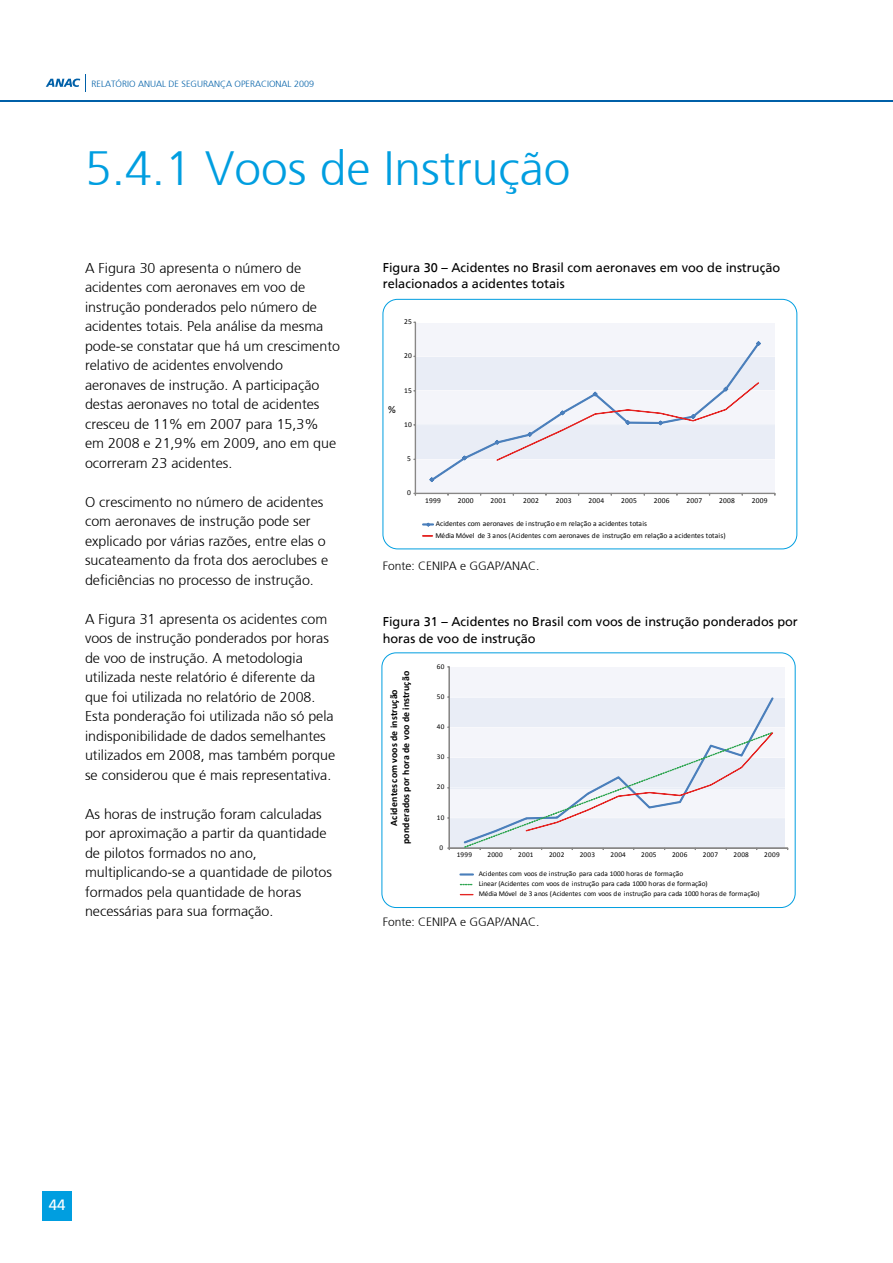
<style>
.page{position:relative;width:893px;height:1263px;background:#fff}
.page>*{position:absolute;margin:0;border:0;box-sizing:border-box;transform-origin:0 0}
.t1{font:300 48px "Frutiger";color:#009ee0}
.t2{font:15px "Frutiger FC";color:#fff}
.t3{font:300 14.25px/19.5px "Frutiger";color:#000}
.t4{font:12.75px/16.5px "Frutiger";color:#000}
.t5{font:300 12px "Frutiger";color:#000}
.t6{font:10.8px "Calibri";color:#000}
.t7{font:700 9.9px/11.9px "Calibri";letter-spacing:.01em;color:#000;text-align:center}
.t8{font:300 9px "Frutiger";color:#0060a8}
.t9{font:7.5px/11.4px "Calibri";letter-spacing:.005em;color:#000}
.t10{font:7.2px/10.1px "Calibri";color:#000}
</style>
<div class="page">
<div style="left:42px;top:1191px;width:30px;height:29px;background:#009ee0"></div>
<hr style="left:0;top:101px;width:893px;height:1px;background:#0060a8">
<svg style="left:46px;top:74px;width:40px;height:18px"></svg>
<div style="left:416px;top:457px;width:359px;height:37px;background:#f4f5fa"></div>
<div style="left:416px;top:425px;width:359px;height:34px;background:#e9edf6"></div>
<div style="left:416px;top:390px;width:359px;height:34px;background:#f4f5fa"></div>
<div style="left:416px;top:356px;width:359px;height:34px;background:#e9edf6"></div>
<div style="left:416px;top:323px;width:359px;height:33px;background:#f4f5fa"></div>
<div style="left:383px;top:299px;width:414px;height:250px;border:1px solid #009ee0;border-radius:15px"></div>
<hr style="left:415px;top:459px;width:360px;height:1px;background:#fff">
<hr style="left:415px;top:425px;width:360px;height:1px;background:#fff">
<hr style="left:415px;top:391px;width:360px;height:1px;background:#fff">
<hr style="left:415px;top:356px;width:360px;height:1px;background:#fff">
<hr style="left:415px;top:322px;width:1px;height:172px;background:#888786">
<hr style="left:415px;top:493px;width:360px;height:1px;background:#888786">
<svg style="left:431px;top:345px;width:327px;height:135px"></svg>
<svg style="left:429px;top:477px;width:5px;height:5px"></svg>
<svg style="left:462px;top:456px;width:5px;height:4px"></svg>
<svg style="left:756px;top:341px;width:5px;height:5px"></svg>
<svg style="left:495px;top:382px;width:264px;height:79px"></svg>
<svg style="left:422px;top:523px;width:12px;height:4px"></svg>
<svg style="left:422px;top:535px;width:11px;height:2px"></svg>
<div style="left:449px;top:697px;width:336px;height:30px;background:#e9edf6"></div>
<div style="left:449px;top:667px;width:336px;height:30px;background:#f4f5fa"></div>
<div style="left:449px;top:818px;width:336px;height:30px;background:#e9edf6"></div>
<div style="left:449px;top:787px;width:336px;height:31px;background:#f4f5fa"></div>
<div style="left:449px;top:758px;width:336px;height:30px;background:#e9edf6"></div>
<div style="left:449px;top:727px;width:336px;height:30px;background:#f4f5fa"></div>
<hr style="left:449px;top:818px;width:338px;height:1px;background:#fff">
<hr style="left:449px;top:788px;width:338px;height:1px;background:#fff">
<hr style="left:449px;top:727px;width:338px;height:1px;background:#fff">
<hr style="left:449px;top:697px;width:338px;height:1px;background:#fff">
<hr style="left:449px;top:667px;width:338px;height:1px;background:#fff">
<div style="left:382px;top:653px;width:413px;height:255px;border:1px solid #009ee0;border-radius:14px"></div>
<hr style="left:449px;top:667px;width:1px;height:181px;background:#888786">
<hr style="left:449px;top:848px;width:339px;height:1px;background:#888786">
<svg style="left:464px;top:698px;width:309px;height:152px"></svg>
<svg style="left:460px;top:874px;width:14px;height:1px"></svg>
<svg style="left:460px;top:884px;width:12px;height:1px"></svg>
<svg style="left:460px;top:894px;width:13px;height:1px"></svg>
<p class="t8" style="left:92px;top:79px;width:224px">RELATÓRIO ANUAL DE SEGURANÇA OPERACIONAL 2009</p>
<h1 class="t1" style="left:85px;top:141px;width:487px">5.4.1 Voos de Instrução</h1>
<p class="t3" style="left:85px;top:258px;width:256px">A Figura 30 apresenta o número de acidentes com aeronaves em voo de instrução ponderados pelo número de acidentes totais. Pela análise da mesma pode-se constatar que há um crescimento relativo de acidentes envolvendo aeronaves de instrução. A participação destas aeronaves no total de acidentes cresceu de 11% em 2007 para 15,3% em 2008 e 21,9% em 2009, ano em que ocorreram 23 acidentes.</p>
<p class="t3" style="left:85px;top:492px;width:245px">O crescimento no número de acidentes com aeronaves de instrução pode ser explicado por várias razões, entre elas o sucateamento da frota dos aeroclubes e deficiências no processo de instrução.</p>
<p class="t3" style="left:85px;top:609px;width:252px">A Figura 31 apresenta os acidentes com voos de instrução ponderados por horas de voo de instrução. A metodologia utilizada neste relatório é diferente da que foi utilizada no relatório de 2008.<br>Esta ponderação foi utilizada não só pela indisponibilidade de dados semelhantes utilizados em 2008, mas também porque se considerou que é mais representativa.</p>
<p class="t3" style="left:85px;top:804px;width:249px">As horas de instrução foram calculadas por aproximação a partir da quantidade de pilotos formados no ano, multiplicando-se a quantidade de pilotos formados pela quantidade de horas necessárias para sua formação.</p>
<p class="t4" style="left:383px;top:259px;width:399px">Figura 30 – Acidentes no Brasil com aeronaves em voo de instrução relacionados a acidentes totais</p>
<p class="t9" style="left:404px;top:315px;width:9px">25</p>
<p class="t9" style="left:404px;top:350px;width:9px">20</p>
<p class="t6" style="left:388px;top:403px;width:9px">%</p>
<p class="t9" style="left:404px;top:384px;width:9px">15</p>
<p class="t9" style="left:404px;top:418px;width:9px">10</p>
<p class="t9" style="left:407px;top:452px;width:5px">5</p>
<p class="t9" style="left:407px;top:487px;width:5px">0</p>
<p class="t9" style="left:425px;top:495px;width:17px">1999</p>
<p class="t9" style="left:458px;top:495px;width:17px">2000</p>
<p class="t9" style="left:490px;top:495px;width:17px">2001</p>
<p class="t9" style="left:523px;top:495px;width:17px">2002</p>
<p class="t9" style="left:556px;top:495px;width:17px">2003</p>
<p class="t9" style="left:588px;top:495px;width:17px">2004</p>
<p class="t9" style="left:621px;top:495px;width:17px">2005</p>
<p class="t9" style="left:654px;top:495px;width:17px">2006</p>
<p class="t9" style="left:686px;top:495px;width:17px">2007</p>
<p class="t9" style="left:719px;top:495px;width:17px">2008</p>
<p class="t9" style="left:752px;top:495px;width:17px">2009</p>
<p class="t9" style="left:435px;top:518px;width:292px">Acidentes com aeronaves de instrução em relação a acidentes totais<br>Média Móvel de 3 anos (Acidentes com aeronaves de instrução em relação a acidentes totais)</p>
<p class="t5" style="left:383px;top:559px;width:158px">Fonte: CENIPA e GGAP/ANAC.</p>
<p class="t4" style="left:383px;top:613px;width:417px">Figura 31 – Acidentes no Brasil com voos de instrução ponderados por horas de voo de instrução</p>
<p class="t7" style="left:387px;top:844px;width:174px;rotate:-90deg">Acidentes com voos de instrução ponderados por hora de voo de instrução</p>
<p class="t10" style="left:437px;top:661px;width:9px">60</p>
<p class="t10" style="left:437px;top:691px;width:9px">50</p>
<p class="t10" style="left:437px;top:721px;width:9px">40</p>
<p class="t10" style="left:437px;top:751px;width:9px">30</p>
<p class="t10" style="left:437px;top:782px;width:9px">20</p>
<p class="t10" style="left:437px;top:812px;width:9px">10</p>
<p class="t10" style="left:439px;top:842px;width:5px">0</p>
<p class="t10" style="left:457px;top:850px;width:17px">1999</p>
<p class="t10" style="left:487px;top:850px;width:17px">2000</p>
<p class="t10" style="left:518px;top:850px;width:17px">2001</p>
<p class="t10" style="left:549px;top:850px;width:17px">2002</p>
<p class="t10" style="left:580px;top:850px;width:17px">2003</p>
<p class="t10" style="left:610px;top:850px;width:17px">2004</p>
<p class="t10" style="left:641px;top:850px;width:17px">2005</p>
<p class="t10" style="left:672px;top:850px;width:17px">2006</p>
<p class="t10" style="left:703px;top:850px;width:17px">2007</p>
<p class="t10" style="left:733px;top:850px;width:17px">2008</p>
<p class="t10" style="left:764px;top:850px;width:17px">2009</p>
<p class="t10" style="left:479px;top:868px;width:283px">Acidentes com voos de instrução para cada 1000 horas de formação<br>Linear (Acidentes com voos de instrução para cada 1000 horas de formação)<br>Média Móvel de 3 anos (Acidentes com voos de instrução para cada 1000 horas de formação)</p>
<p class="t5" style="left:383px;top:915px;width:158px">Fonte: CENIPA e GGAP/ANAC.</p>
<p class="t2" style="left:49px;top:1196px;width:18px">44</p>
</div>
